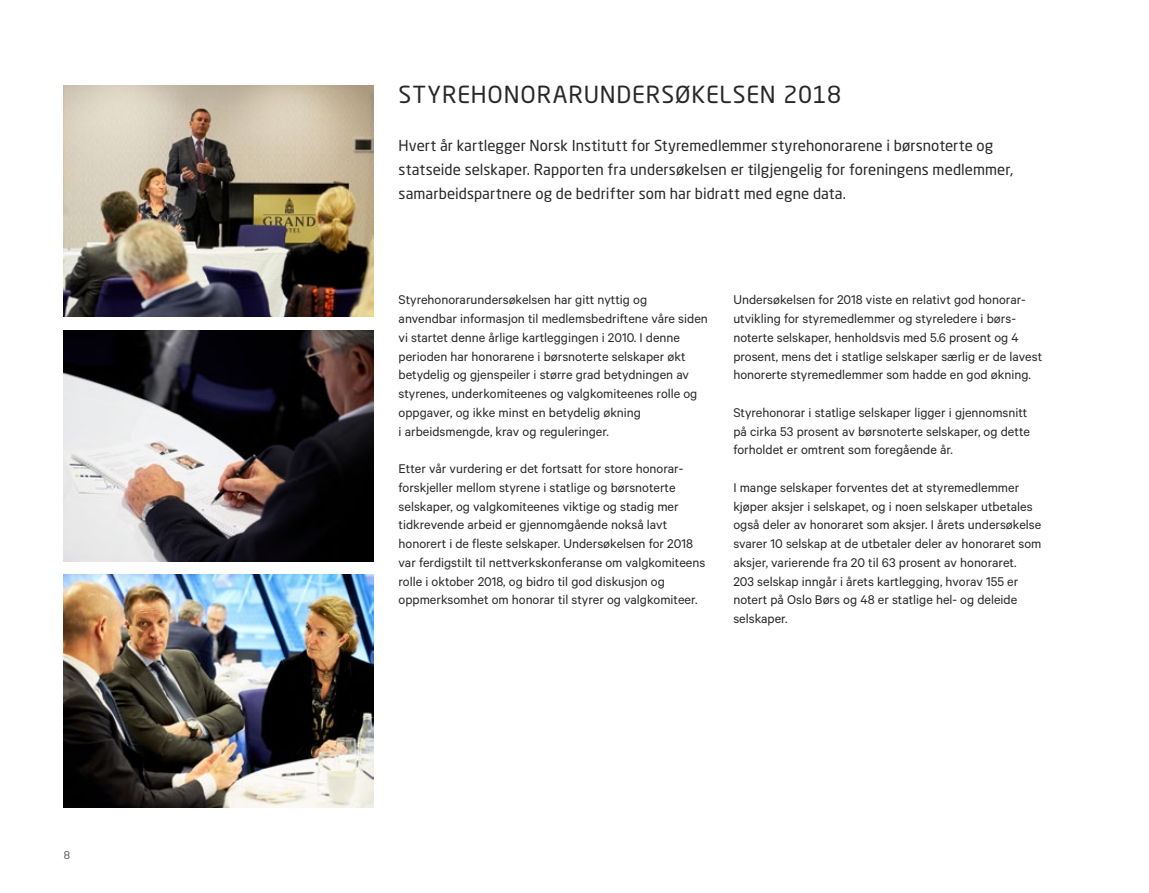
<style>
.page{position:relative;width:1149px;height:893px;background:#fff}
.page>*{position:absolute;margin:0;border:0;box-sizing:border-box;transform-origin:0 0}
.t1{font:23.25px "Neo Sans Std";letter-spacing:.035em;color:#292829}
.t2{font:15px/24px "Neo Sans Std";letter-spacing:.005em;color:#292829}
.t3{font:14.25px/18.8px "Calibre";color:#292829}
.t4{font:10.5px "Neo Sans Std";color:#58595b}
</style>
<div class="page">
<img style="left:64px;top:85px;width:309px;height:231px">
<img style="left:64px;top:330px;width:309px;height:232px">
<img style="left:64px;top:574px;width:309px;height:234px">
<p class="t4" style="left:64px;top:848px;width:8px">8</p>
<h1 class="t1" style="left:398px;top:81px;width:444px">STYREHONORARUNDERSØKELSEN 2018</h1>
<p class="t2" style="left:398px;top:134px;width:616px">Hvert år kartlegger Norsk Institutt for Styremedlemmer styrehonorarene i børsnoterte og statseide selskaper. Rapporten fra undersøkelsen er tilgjengelig for foreningens medlemmer, samarbeidspartnere og de bedrifter som har bidratt med egne data.</p>
<p class="t3" style="left:398px;top:290px;width:310px">Styrehonorarundersøkelsen har gitt nyttig og anvendbar informasjon til medlemsbedriftene våre siden vi startet denne årlige kartleggingen i 2010. I denne perioden har honorarene i børsnoterte selskaper økt betydelig og gjenspeiler i større grad betydningen av styrenes, underkomiteenes og valgkomiteenes rolle og oppgaver, og ikke minst en betydelig økning<br>i arbeidsmengde, krav og reguleringer.</p>
<p class="t3" style="left:398px;top:459px;width:308px">Etter vår vurdering er det fortsatt for store honorar&shy;forskjeller mellom styrene i statlige og børsnoterte selskaper, og valgkomiteenes viktige og stadig mer tidkrevende arbeid er gjennomgående nokså lavt honorert i de fleste selskaper. Undersøkelsen for 2018 var ferdigstilt til nettverkskonferanse om valgkomiteens rolle i oktober 2018, og bidro til god diskusjon og oppmerksomhet om honorar til styrer og valgkomiteer.</p>
<p class="t3" style="left:733px;top:290px;width:310px">Undersøkelsen for 2018 viste en relativt god honorar&shy;utvikling for styremedlemmer og styreledere i børs&shy;noterte selskaper, henholdsvis med 5.6 prosent og 4 prosent, mens det i statlige selskaper særlig er de lavest honorerte styremedlemmer som hadde en god økning.</p>
<p class="t3" style="left:733px;top:403px;width:298px">Styrehonorar i statlige selskaper ligger i gjennomsnitt på cirka 53 prosent av børsnoterte selskaper, og dette forholdet er omtrent som foregående år.</p>
<p class="t3" style="left:733px;top:478px;width:309px">I mange selskaper forventes det at styremedlemmer kjøper aksjer i selskapet, og i noen selskaper utbetales også deler av honoraret som aksjer. I årets undersøkelse svarer 10 selskap at de utbetaler deler av honoraret som aksjer, varierende fra 20 til 63 prosent av honoraret.<br>203 selskap inngår i årets kartlegging, hvorav 155 er notert på Oslo Børs og 48 er statlige hel- og deleide selskaper.</p>
</div>
